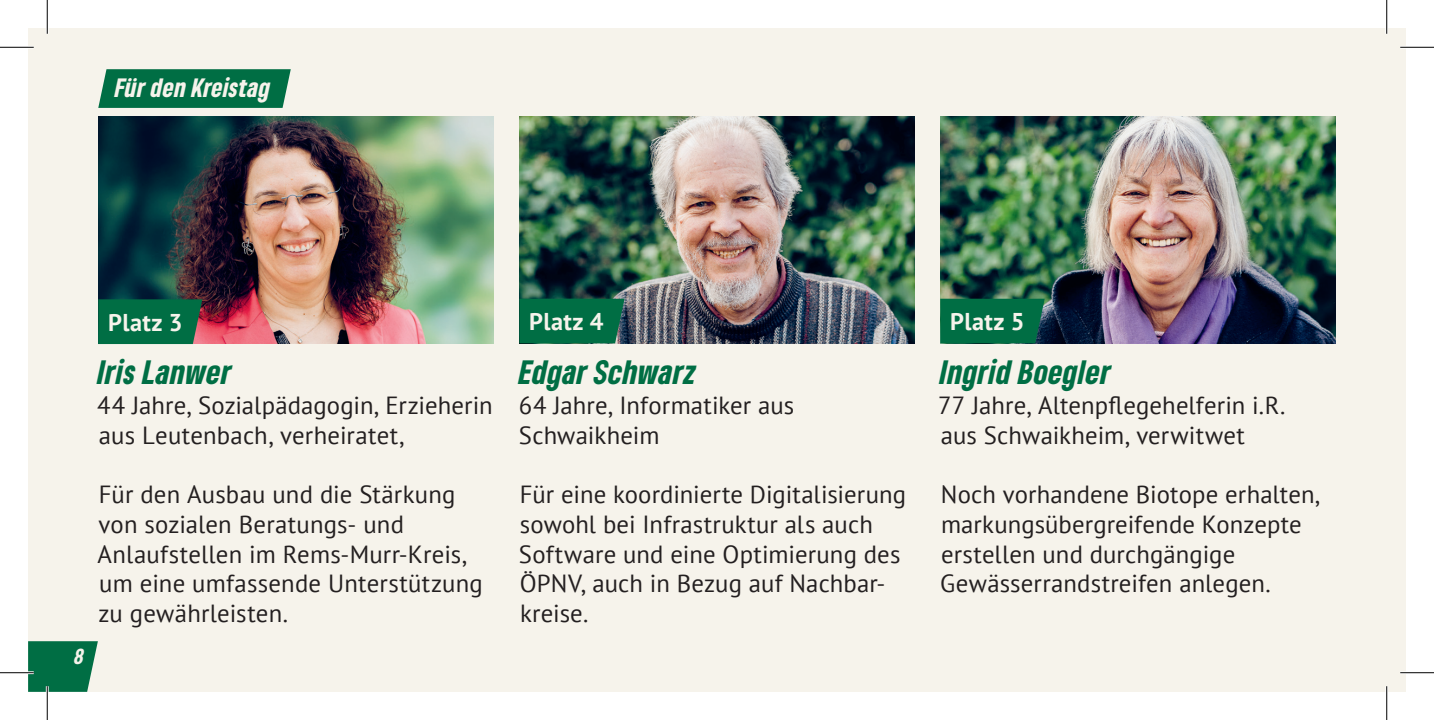
<style>
.page{position:relative;width:1434px;height:720px;background:#fff}
.page>*{position:absolute;margin:0;border:0;box-sizing:border-box;transform-origin:0 0}
.t1{font:italic 900 condensed 31.5px "Gruene Type";letter-spacing:.02em;color:#006e44}
.t2{font:24.75px/29.7px "PT Sans";letter-spacing:.005em;color:#231f20}
.t3{font:italic 900 condensed 24.75px "Gruene Type";letter-spacing:.015em;color:#f6f3eb}
.t4{font:700 24.3px "PT Sans";letter-spacing:.02em;color:#f6f3eb}
.t5{font:italic 900 condensed 20.25px "Gruene Type";color:#f6f3eb}
</style>
<div class="page">
<div style="left:28px;top:28px;width:1359px;height:663px;background:#f6f3eb"></div>
<div style="left:1387px;top:28px;width:19px;height:663px;background:#f6f3eb"></div>
<svg style="left:28px;top:641px;width:70px;height:50px;background:#147951"></svg>
<img style="left:98px;top:117px;width:396px;height:226px">
<img style="left:940px;top:117px;width:396px;height:226px">
<img style="left:519px;top:117px;width:396px;height:226px">
<div style="left:519px;top:299px;width:106px;height:44px;background:#006e44"></div>
<div style="left:940px;top:299px;width:105px;height:44px;background:#006e44"></div>
<svg style="left:98px;top:299px;width:104px;height:45px;background:#096c45"></svg>
<svg style="left:98px;top:69px;width:193px;height:39px;background:#0c744c"></svg>
<hr style="left:0;top:46px;width:34px;height:3px;background:#fff">
<hr style="left:1400px;top:46px;width:34px;height:3px;background:#fff">
<hr style="left:0;top:671px;width:34px;height:3px;background:#fff">
<hr style="left:1400px;top:671px;width:34px;height:3px;background:#fff">
<hr style="left:46px;top:0;width:3px;height:34px;background:#fff">
<hr style="left:46px;top:686px;width:3px;height:34px;background:#fff">
<hr style="left:1385px;top:0;width:3px;height:34px;background:#fff">
<hr style="left:1385px;top:686px;width:3px;height:34px;background:#fff">
<hr style="left:0;top:47px;width:34px;height:1px;background:#000">
<hr style="left:1400px;top:47px;width:34px;height:1px;background:#000">
<hr style="left:0;top:672px;width:34px;height:1px;background:#000">
<hr style="left:1400px;top:672px;width:34px;height:1px;background:#000">
<hr style="left:47px;top:0;width:1px;height:34px;background:#000">
<hr style="left:47px;top:686px;width:1px;height:34px;background:#000">
<hr style="left:1386px;top:0;width:1px;height:34px;background:#000">
<hr style="left:1386px;top:686px;width:1px;height:34px;background:#000">
<p class="t3" style="left:115px;top:71px;width:157px">Für den Kreistag</p>
<p class="t5" style="left:74px;top:642px;width:11px">8</p>
<p class="t4" style="left:108px;top:306px;width:76px">Platz 3</p>
<p class="t4" style="left:529px;top:305px;width:76px">Platz 4</p>
<p class="t4" style="left:950px;top:305px;width:76px">Platz 5</p>
<p class="t1" style="left:98px;top:351px;width:135px">Iris Lanwer</p>
<p class="t1" style="left:519px;top:351px;width:178px">Edgar Schwarz</p>
<p class="t1" style="left:940px;top:351px;width:172px">Ingrid Boegler</p>
<p class="t2" style="left:97px;top:390px;width:397px">44 Jahre, Sozialpädagogin, Erzieherin aus Leutenbach, verheiratet,</p>
<p class="t2" style="left:98px;top:479px;width:387px">Für den Ausbau und die Stärkung von sozialen Beratungs- und<br>Anlaufstellen im Rems-Murr-Kreis, um eine umfassende Unterstützung zu gewährleisten.</p>
<p class="t2" style="left:519px;top:390px;width:277px">64 Jahre, Informatiker aus<br>Schwaikheim</p>
<p class="t2" style="left:519px;top:479px;width:389px">Für eine koordinierte Digitalisierung sowohl bei Infrastruktur als auch<br>Software und eine Optimierung des<br>ÖPNV, auch in Bezug auf Nachbar&shy;kreise.</p>
<p class="t2" style="left:938px;top:390px;width:349px">77 Jahre, Altenpflegehelferin i.R. aus Schwaikheim, verwitwet</p>
<p class="t2" style="left:940px;top:479px;width:381px">Noch vorhandene Biotope erhalten, markungsübergreifende Konzepte erstellen und durchgängige<br>Gewässerrandstreifen anlegen.</p>
</div>
